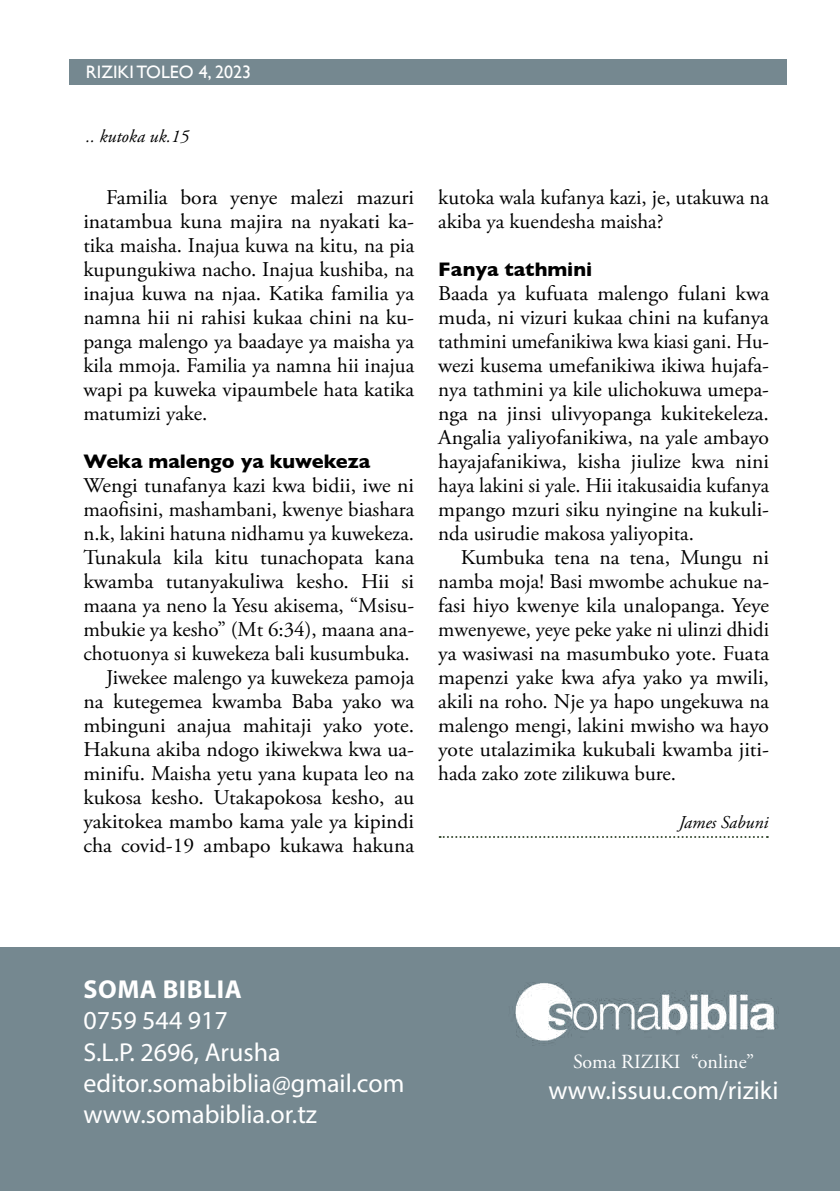
<style>
.page{position:relative;width:840px;height:1191px;background:#fff}
.page>*{position:absolute;margin:0;border:0;box-sizing:border-box;transform-origin:0 0}
.t1{font:26px/31.2px "Myriad Pro";color:#fff}
.t2{font:700 26px "Myriad Pro";letter-spacing:.02em;color:#fff}
.t3{font:21px/24px "Adobe Garamond Pro";color:#000;text-align:justify}
.t4{font:700 20px "Gill Sans";color:#000}
.t5{font:20px "Adobe Garamond Pro";color:#fff}
.t6{font:italic 18px "Adobe Garamond Pro";color:#000}
.t7{font:18px "Gill Sans";color:#fff}
</style>
<div class="page">
<div style="left:0;top:948px;width:839px;height:243px;background:#758890"></div>
<div style="left:70px;top:60px;width:716px;height:25px;background:#758890"></div>
<img style="left:514px;top:982px;width:263px;height:64px">
<svg style="left:439px;top:836px;width:328px;height:2px"></svg>
<p class="t7" style="left:86px;top:62px;width:166px">RIZIKI TOLEO 4, 2023</p>
<p class="t6" style="left:86px;top:125px;width:104px">.. kutoka uk.15</p>
<p class="t3" style="left:83px;top:186px;width:332px;text-indent:23px">Familia bora yenye malezi mazuri inatambua kuna majira na nyakati ka&shy;tika maisha. Inajua kuwa na kitu, na pia kupungukiwa nacho. Inajua kushiba, na inajua kuwa na njaa. Katika familia ya namna hii ni rahisi kukaa chini na ku&shy;panga malengo ya baadaye ya maisha ya kila mmoja. Familia ya namna hii inajua wapi pa kuweka vipaumbele hata katika matumizi yake.</p>
<p class="t4" style="left:83px;top:445px;width:288px">Weka malengo ya kuwekeza</p>
<p class="t3" style="left:83px;top:474px;width:332px;text-align:right">Wengi tunafanya kazi kwa bidii, iwe ni maofisini, mashambani, kwenye biashara n.k, lakini hatuna nidhamu ya kuwekeza.<br>Tunakula kila kitu tunachopata kana kwamba tutanyakuliwa kesho. Hii si maana ya neno la Yesu akisema, “Msisu&shy;mbukie ya kesho” (Mt 6:34), maana ana&shy;chotuonya si kuwekeza bali kusumbuka.<br>Jiwekee malengo ya kuwekeza pamoja na kutegemea kwamba Baba yako wa mbinguni anajua mahitaji yako yote.<br>Hakuna akiba ndogo ikiwekwa kwa ua&shy;minifu. Maisha yetu yana kupata leo na kukosa kesho. Utakapokosa kesho, au yakitokea mambo kama yale ya kipindi cha covid-19 ambapo kukawa hakuna</p>
<p class="t3" style="left:438px;top:186px;width:332px">kutoka wala kufanya kazi, je, utakuwa na akiba ya kuendesha maisha?</p>
<p class="t4" style="left:438px;top:253px;width:155px">Fanya tathmini</p>
<p class="t3" style="left:438px;top:282px;width:332px">Baada ya kufuata malengo fulani kwa muda, ni vizuri kukaa chini na kufanya tathmini umefanikiwa kwa kiasi gani. Hu&shy;wezi kusema umefanikiwa ikiwa hujafa&shy;nya tathmini ya kile ulichokuwa umepa&shy;nga na jinsi ulivyopanga kukitekeleza.<br>Angalia yaliyofanikiwa, na yale ambayo hayajafanikiwa, kisha jiulize kwa nini haya lakini si yale. Hii itakusaidia kufanya mpango mzuri siku nyingine na kukuli&shy;nda usirudie makosa yaliyopita.</p>
<p class="t3" style="left:438px;top:546px;width:332px;text-indent:23px">Kumbuka tena na tena, Mungu ni namba moja! Basi mwombe achukue na&shy;fasi hiyo kwenye kila unalopanga. Yeye mwenyewe, yeye peke yake ni ulinzi dhidi ya wasiwasi na masumbuko yote. Fuata mapenzi yake kwa afya yako ya mwili, akili na roho. Nje ya hapo ungekuwa na malengo mengi, lakini mwisho wa hayo yote utalazimika kukubali kwamba jiti&shy;hada zako zote zilikuwa bure.</p>
<p class="t6" style="left:678px;top:811px;width:91px">James Sabuni</p>
<p class="t2" style="left:84px;top:972px;width:160px">SOMA BIBLIA</p>
<p class="t1" style="left:83px;top:1004px;width:322px">0759 544 917<br>S.L.P. 2696, Arusha editor.somabiblia@gmail.com www.somabiblia.or.tz</p>
<p class="t5" style="left:572px;top:1049px;width:182px">Soma RIZIKI “online”</p>
<p class="t1" style="left:548px;top:1074px;width:231px">www.issuu.com/riziki</p>
</div>
